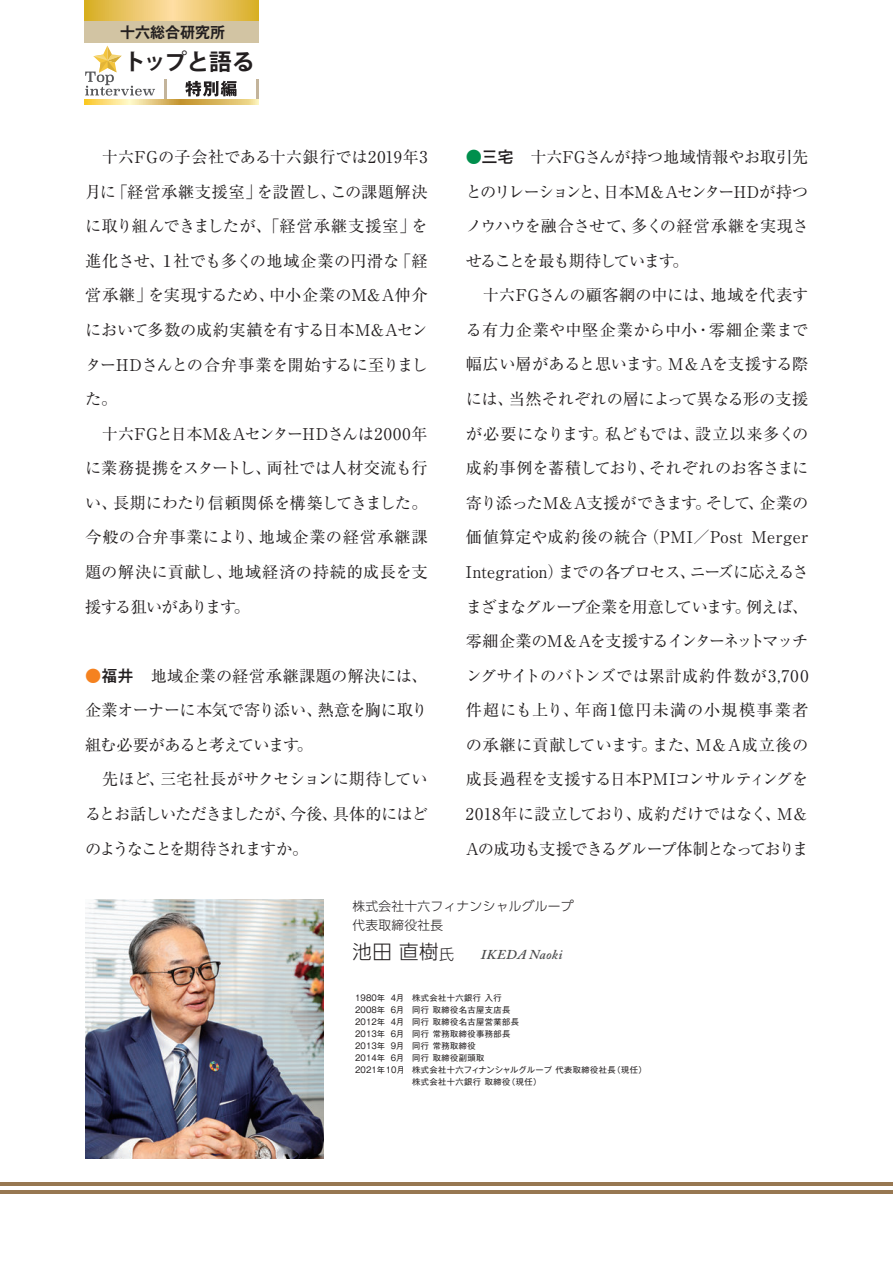
<style>
.page{position:relative;width:893px;height:1263px;background:#fff}
.page>*{position:absolute;margin:0;border:0;box-sizing:border-box;transform-origin:0 0}
.t1{font:700 22.5px "Koz Go Pr 6 N";letter-spacing:-.01em;color:#231f20}
.t2{font:300 19.5px "UD Shin Go Pro";color:#231f20}
.t3{font:16.2px/34.5px "Ryumin Pr 6 N";letter-spacing:-.015em;color:#231f20}
.t4{font:16.2px/34.5px "Ryumin Pr 6 N";letter-spacing:-.04em;color:#231f20}
.t5{font:700 15px "Gothic MB101 Pro De";color:#231f20}
.t6{font:italic 600 13.5px "Adobe Caslon Pro";letter-spacing:.02em;color:#4b4c4d}
.t7{font:300 12.75px/19.5px "UD Shin Go Pro";letter-spacing:.02em;color:#231f20}
.t8{font:8.25px/12px "Gothic MB101 Pr 6 N";letter-spacing:.05em;color:#231f20}
.t9{font:8.25px/12px "Gothic MB101 Pr 6 N";letter-spacing:.05em;color:#231f20;text-align:justify;scale:.95 1}
.s1{font-family:"PA1 Gothic Std N";font-weight:500;color:#f58220}
.s2{font-family:"PA1 Gothic Std N";font-weight:500}
.s3{font-family:"PA1 Gothic Std N";font-weight:500;color:#008f4d}
.s4{font-size:15px}
</style>
<div class="page">
<img style="left:85px;top:899px;width:238px;height:260px">
<hr style="left:164px;top:79px;width:2px;height:26px;background:#c3b49b">
<hr style="left:256px;top:79px;width:2px;height:26px;background:#c3b49b">
<svg style="left:84px;top:100px;width:174px;height:5px"></svg>
<svg style="left:185px;top:81px;width:51px;height:16px"></svg>
<svg style="left:85px;top:46px;width:70px;height:50px"></svg>
<hr style="left:0;top:1182px;width:893px;height:3px;background:#977751">
<hr style="left:0;top:1191px;width:893px;height:3px;background:#977751">
<svg style="left:84px;top:0;width:175px;height:21px;background:#eac564"></svg>
<div style="left:84px;top:21px;width:175px;height:22px;background:#d2c4a3"></div>
<p class="t5" style="left:120px;top:19px;width:107px">十六総合研究所</p>
<h1 class="t1" style="left:123px;top:49px;width:133px">トップと語る</h1>
<p class="t3" style="left:85px;top:139px;width:344px">　十六FGの子会社である十六銀行では2019年3月に「経営承継支援室」を設置し、この課題解決に取り組んできましたが、「経営承継支援室」を進化させ、１社でも多くの地域企業の円滑な「経営承継」を実現するため、中小企業のM&amp;A仲介において多数の成約実績を有する日本M&amp;AセンターHDさんとの合弁事業を開始するに至りました。<br>　十六FGと日本M&amp;AセンターHDさんは2000年に業務提携をスタートし、両社では人材交流も行い、長期にわたり信頼関係を構築してきました。今般の合弁事業により、地域企業の経営承継課題の解決に貢献し、地域経済の持続的成長を支援する狙いがあります。</p>
<p class="t4" style="left:85px;top:657px;width:344px"><span class="s1">●</span><span class="s2">福井</span>　地域企業の経営承継課題の解決には、企業オーナーに本気で寄り添い、熱意を胸に取り組む必要があると考えています。<br>　先ほど、三宅社長がサクセションに期待しているとお話しいただきましたが、今後、具体的にはどのようなことを期待されますか。</p>
<p class="t3" style="left:466px;top:139px;width:344px"><span class="s3">●</span><span class="s2">三宅</span>　十六FGさんが持つ地域情報やお取引先とのリレーションと、日本M＆AセンターHDが持つノウハウを融合させて、多くの経営承継を実現させることを最も期待しています。<br>　十六FGさんの顧客網の中には、地域を代表する有力企業や中堅企業から中小・零細企業まで幅広い層があると思います。M＆Aを支援する際には、当然それぞれの層によって異なる形の支援が必要になります。私どもでは、設立以来多くの成約事例を蓄積しており、それぞれのお客さまに寄り添ったM＆A支援ができます。そして、企業の価値算定や成約後の統合（PMI／Post Merger<br>Integration）までの各プロセス、ニーズに応えるさまざまなグループ企業を用意しています。例えば、零細企業のM＆Aを支援するインターネットマッチングサイトのバトンズでは累計成約件数が3,700件超にも上り、年商1億円未満の小規模事業者の承継に貢献しています。また、M＆A成立後の成長過程を支援する日本PMIコンサルティングを<br>2018年に設立しており、成約だけではなく、M＆<br>Aの成功も支援できるグループ体制となっておりま</p>
<p class="t7" style="left:353px;top:896px;width:222px">株式会社十六フィナンシャルグループ代表取締役社長</p>
<p class="t2" style="left:353px;top:936px;width:103px">池田 直樹<span class="s4">氏</span></p>
<p class="t9" style="left:355px;top:991px;width:54px">1980年 4月2008年 6月2012年 4月2013年 6月2013年 9月2014年 6月2021年10月</p>
<p class="t8" style="left:412px;top:991px;width:236px">株式会社十六銀行 入行<br>同行 取締役名古屋支店長<br>同行 取締役名古屋営業部長<br>同行 常務取締役事務部長<br>同行 常務取締役<br>同行 取締役副頭取<br>株式会社十六フィナンシャルグループ 代表取締役社長（現任）株式会社十六銀行 取締役（現任）</p>
<p class="t6" style="left:481px;top:946px;width:83px">IKEDA Naoki</p>
</div>
